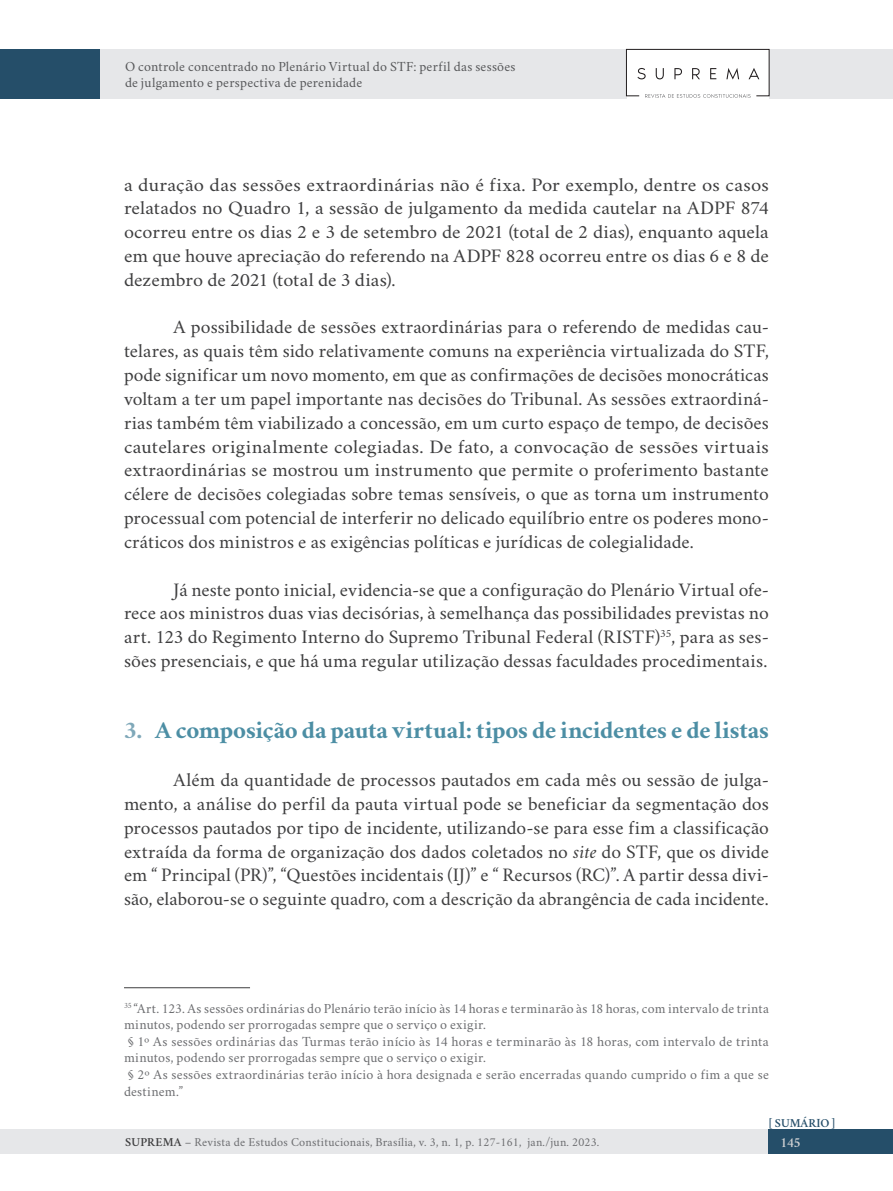
<style>
.page{position:relative;width:893px;height:1191px;background:#fff}
.page>*{position:absolute;margin:0;border:0;box-sizing:border-box;transform-origin:0 0}
.t1{font:700 24.5px "Crimson";letter-spacing:-.005em;color:#4c8ea4}
.texto_corrido_pt{font:19.25px/23.8px "Crimson";letter-spacing:.005em;color:#3e3e3f;text-align:justify}
.texto_corrido_pt-2{font:19.25px/23.8px "Crimson";letter-spacing:.005em;color:#3e3e3f;text-align:justify;scale:1.07 1}
.FOOTNOTE{font:14px/16.6px "Crimson";letter-spacing:.015em;color:#6c6d70}
.t2{font:14px/15.8px "Crimson";letter-spacing:.015em;color:#57585a}
.t3{font:600 14px "Crimson";color:#d1d2d4}
.t4{font:12.25px "Crimson";letter-spacing:.02em;color:#6c6d70}
.t5{font:600 12.25px "Crimson";color:#254e69}
.s1{color:#7fa8b9}
.s2{font-style:italic}
.s3{font-weight:600;color:#3e3e3f}
</style>
<div class="page">
<div style="left:1px;top:49px;width:892px;height:50px;background:#e6e7e9"></div>
<div style="left:0;top:1129px;width:844px;height:25px;background:#e6e7e9"></div>
<div style="left:769px;top:1129px;width:124px;height:25px;background:#254e69"></div>
<div style="left:627px;top:50px;width:142px;height:49px;background:#fff"></div>
<svg style="left:626px;top:48px;width:144px;height:50px"></svg>
<div style="left:0;top:49px;width:100px;height:50px;background:#254e69"></div>
<hr style="left:124px;top:987px;width:126px;height:1px;background:#3e3e3f">
<p class="t2" style="left:125px;top:57px;width:392px">O controle concentrado no Plenário Virtual do STF: perfil das sessões de julgamento e perspectiva de perenidade</p>
<p class="texto_corrido_pt-2" style="left:124px;top:170px;width:604px">a duração das sessões extraordinárias não é fixa. Por exemplo, dentre os casos relatados no Quadro 1, a sessão de julgamento da medida cautelar na ADPF 874 ocorreu entre os dias 2 e 3 de setembro de 2021 (total de 2 dias), enquanto aquela em que houve apreciação do referendo na ADPF 828 ocorreu entre os dias 6 e 8 de dezembro de 2021 (total de 3 dias).</p>
<p class="texto_corrido_pt" style="left:124px;top:313px;width:646px;text-indent:50px">A possibilidade de sessões extraordinárias para o referendo de medidas cau&shy;telares, as quais têm sido relativamente comuns na experiência virtualizada do STF, pode significar um novo momento, em que as confirmações de decisões monocráticas voltam a ter um papel importante nas decisões do Tribunal. As sessões extraordiná&shy;rias também têm viabilizado a concessão, em um curto espaço de tempo, de decisões cautelares originalmente colegiadas. De fato, a convocação de sessões virtuais extraordinárias se mostrou um instrumento que permite o proferimento bastante célere de decisões colegiadas sobre temas sensíveis, o que as torna um instrumento processual com potencial de interferir no delicado equilíbrio entre os poderes mono&shy;cráticos dos ministros e as exigências políticas e jurídicas de colegialidade.</p>
<p class="texto_corrido_pt" style="left:124px;top:575px;width:646px;text-indent:50px">Já neste ponto inicial, evidencia-se que a configuração do Plenário Virtual ofe&shy;rece aos ministros duas vias decisórias, à semelhança das possibilidades previstas no art. 123 do Regimento Interno do Supremo Tribunal Federal (RISTF)<sup>35</sup>, para as ses&shy;sões presenciais, e que há uma regular utilização dessas faculdades procedimentais.</p>
<p class="t1" style="left:124px;top:712px;width:646px"><span class="s1">3.</span> A composição da pauta virtual: tipos de incidentes e de listas</p>
<p class="texto_corrido_pt" style="left:124px;top:765px;width:646px;text-indent:50px">Além da quantidade de processos pautados em cada mês ou sessão de julga&shy;mento, a análise do perfil da pauta virtual pode se beneficiar da segmentação dos processos pautados por tipo de incidente, utilizando-se para esse fim a classificação extraída da forma de organização dos dados coletados no <span class="s2">site</span> do STF, que os divide em “ Principal (PR)”, “Questões incidentais (IJ)” e “ Recursos (RC)”. A partir dessa divi&shy;são, elaborou-se o seguinte quadro, com a descrição da abrangência de cada incidente.</p>
<p class="FOOTNOTE" style="left:124px;top:998px;width:646px"><sup>35</sup> “Art. 123. As sessões ordinárias do Plenário terão início às 14 horas e terminarão às 18 horas, com intervalo de trinta minutos, podendo ser prorrogadas sempre que o serviço o exigir.</p>
<p class="FOOTNOTE" style="left:124px;top:1031px;width:646px">§ 1º As sessões ordinárias das Turmas terão início às 14 horas e terminarão às 18 horas, com intervalo de trinta minutos, podendo ser prorrogadas sempre que o serviço o exigir.</p>
<p class="FOOTNOTE" style="left:124px;top:1064px;width:646px">§ 2º As sessões extraordinárias terão início à hora designada e serão encerradas quando cumprido o fim a que se destinem.”</p>
<p class="t5" style="left:769px;top:1114px;width:68px">[ SUMÁRIO ]</p>
<p class="t4" style="left:125px;top:1132px;width:476px"><span class="s3">SUPREMA</span> – Revista de Estudos Constitucionais, Brasília, v. 3, n. 1, p. 127-161, jan./jun. 2023.</p>
<p class="t3" style="left:781px;top:1132px;width:21px">145</p>
</div>
